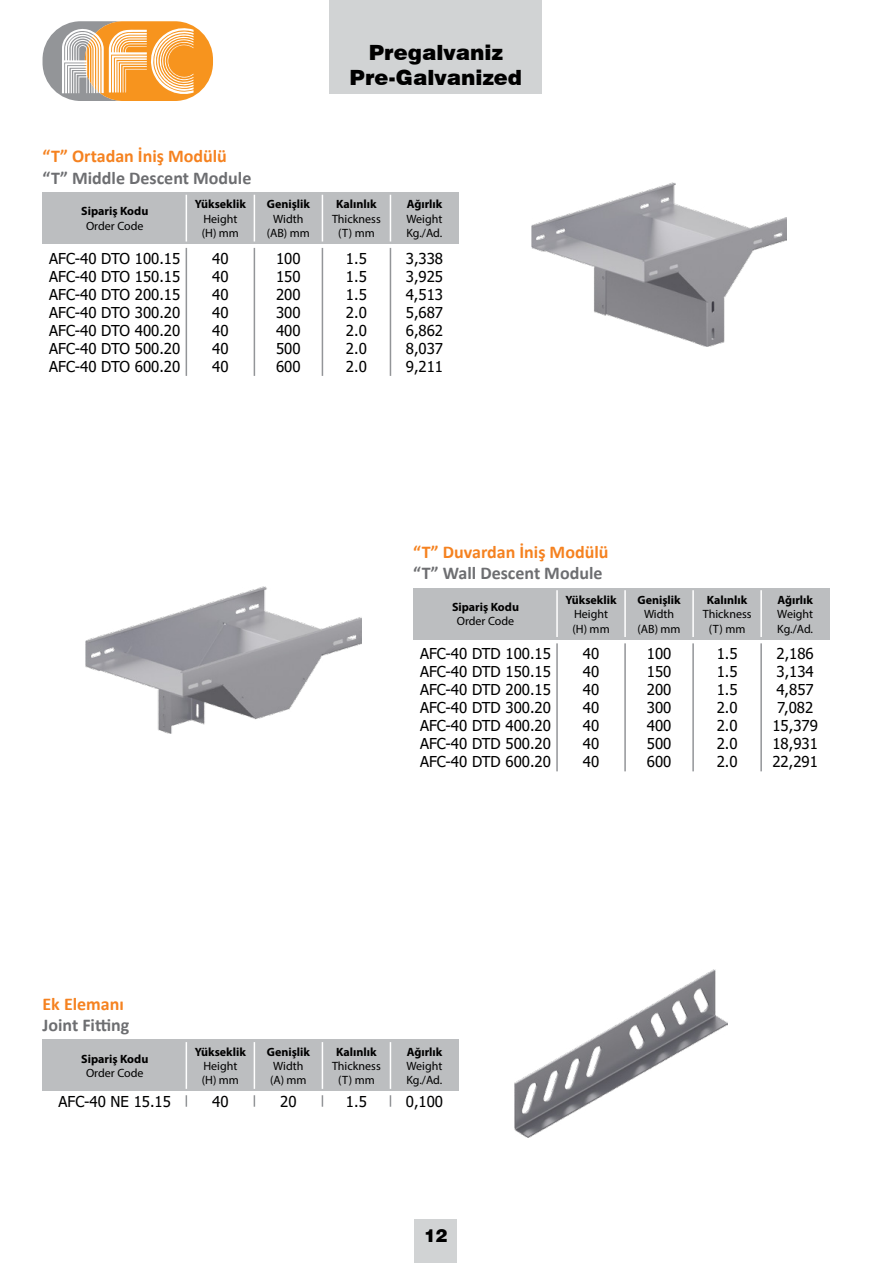
<style>
.page{position:relative;width:893px;height:1263px;background:#fff}
.page>*{position:absolute;margin:0;border:0;box-sizing:border-box;transform-origin:0 0}
.t1{font:900 21px/25.2px "Swiss 721 BT";color:#000;text-align:center}
.t2{font:700 18px "Calibri";color:#6d6e71}
.t3{font:700 18px "Calibri";color:#f58220}
.t4{font:900 18px "Swiss 721 BT";color:#000}
.t5{font:15px/18px "Tahoma";color:#000;text-align:justify}
.t6{font:12px/14.4px "Myriad Pro";color:#000}
.t7{font:700 12px "Myriad Pro";color:#000}
</style>
<div class="page">
<div style="left:415px;top:1219px;width:42px;height:44px;background:#d1d3d4"></div>
<div style="left:85px;top:21px;width:128px;height:80px;background:#f7941e;border-radius:38px"></div>
<svg style="left:43px;top:21px;width:151px;height:80px"></svg>
<div style="left:330px;top:0;width:212px;height:94px;background:#d1d3d4"></div>
<div style="left:43px;top:1040px;width:144px;height:51px;background:#bcbec0"></div>
<div style="left:186px;top:1040px;width:68px;height:51px;background:#bcbec0"></div>
<div style="left:254px;top:1040px;width:68px;height:51px;background:#bcbec0"></div>
<div style="left:322px;top:1040px;width:68px;height:51px;background:#bcbec0"></div>
<div style="left:390px;top:1040px;width:68px;height:51px;background:#bcbec0"></div>
<hr style="left:186px;top:1042px;width:1px;height:47px;background:#fff">
<svg style="left:186px;top:1095px;width:1px;height:12px"></svg>
<svg style="left:254px;top:1095px;width:1px;height:12px"></svg>
<svg style="left:322px;top:1095px;width:1px;height:12px"></svg>
<svg style="left:390px;top:1095px;width:1px;height:12px"></svg>
<hr style="left:254px;top:1042px;width:1px;height:47px;background:#fff">
<hr style="left:322px;top:1042px;width:1px;height:47px;background:#fff">
<hr style="left:390px;top:1042px;width:1px;height:47px;background:#fff">
<img style="left:515px;top:969px;width:212px;height:168px">
<div style="left:43px;top:193px;width:144px;height:51px;background:#bcbec0"></div>
<div style="left:186px;top:193px;width:68px;height:51px;background:#bcbec0"></div>
<div style="left:254px;top:193px;width:68px;height:51px;background:#bcbec0"></div>
<div style="left:322px;top:193px;width:68px;height:51px;background:#bcbec0"></div>
<div style="left:390px;top:193px;width:68px;height:51px;background:#bcbec0"></div>
<hr style="left:186px;top:195px;width:1px;height:46px;background:#fff">
<hr style="left:186px;top:248px;width:1px;height:128px;background:#939598">
<hr style="left:254px;top:248px;width:1px;height:128px;background:#939598">
<hr style="left:322px;top:248px;width:1px;height:128px;background:#939598">
<hr style="left:390px;top:248px;width:1px;height:128px;background:#939598">
<hr style="left:254px;top:195px;width:1px;height:46px;background:#fff">
<hr style="left:322px;top:195px;width:1px;height:46px;background:#fff">
<hr style="left:390px;top:195px;width:1px;height:46px;background:#fff">
<img style="left:531px;top:182px;width:256px;height:165px">
<div style="left:413px;top:588px;width:145px;height:51px;background:#bcbec0"></div>
<div style="left:557px;top:588px;width:68px;height:51px;background:#bcbec0"></div>
<div style="left:625px;top:588px;width:68px;height:51px;background:#bcbec0"></div>
<div style="left:693px;top:588px;width:68px;height:51px;background:#bcbec0"></div>
<div style="left:761px;top:588px;width:68px;height:51px;background:#bcbec0"></div>
<hr style="left:556px;top:590px;width:2px;height:47px;background:#fff">
<hr style="left:556px;top:643px;width:2px;height:128px;background:#939598">
<hr style="left:624px;top:643px;width:2px;height:128px;background:#939598">
<hr style="left:692px;top:643px;width:2px;height:128px;background:#939598">
<hr style="left:760px;top:643px;width:2px;height:128px;background:#939598">
<hr style="left:624px;top:590px;width:2px;height:47px;background:#fff">
<hr style="left:692px;top:590px;width:2px;height:47px;background:#fff">
<hr style="left:760px;top:590px;width:2px;height:47px;background:#fff">
<img style="left:85px;top:586px;width:276px;height:147px">
<p class="t3" style="left:43px;top:144px;width:186px">“T” Ortadan İniş Modülü</p>
<p class="t2" style="left:43px;top:165px;width:210px">“T” Middle Descent Module</p>
<h1 class="t1" style="left:349px;top:40px;width:174px">Pregalvaniz<br>Pre-Galvanized</h1>
<p class="t7" style="left:195px;top:196px;width:53px">Yükseklik</p>
<p class="t6" style="left:202px;top:211px;width:39px">Height (H) mm</p>
<p class="t7" style="left:267px;top:196px;width:45px">Genişlik</p>
<p class="t6" style="left:267px;top:211px;width:45px;text-align:center">Width (AB) mm</p>
<p class="t7" style="left:336px;top:196px;width:42px">Kalınlık</p>
<p class="t6" style="left:332px;top:211px;width:50px;text-align:center">Thickness (T) mm</p>
<p class="t7" style="left:407px;top:196px;width:37px">Ağırlık</p>
<p class="t6" style="left:406px;top:211px;width:37px">Weight<br>Kg./Ad.</p>
<p class="t7" style="left:81px;top:204px;width:69px">Sipariş Kodu</p>
<p class="t6" style="left:86px;top:218px;width:59px">Order Code</p>
<p class="t5" style="left:49px;top:250px;width:133px">AFC-40 DTO 100.15<br>AFC-40 DTO 150.15<br>AFC-40 DTO 200.15<br>AFC-40 DTO 300.20<br>AFC-40 DTO 400.20<br>AFC-40 DTO 500.20<br>AFC-40 DTO 600.20</p>
<p class="t5" style="left:212px;top:250px;width:18px">40<br>40<br>40<br>40<br>40<br>40<br>40</p>
<p class="t5" style="left:276px;top:250px;width:26px">100<br>150<br>200<br>300<br>400<br>500<br>600</p>
<p class="t5" style="left:346px;top:250px;width:22px">1.5<br>1.5<br>1.5<br>2.0<br>2.0<br>2.0<br>2.0</p>
<p class="t5" style="left:406px;top:250px;width:39px">3,338<br>3,925<br>4,513<br>5,687<br>6,862<br>8,037<br>9,211</p>
<p class="t3" style="left:413px;top:539px;width:197px">“T” Duvardan İniş Modülü</p>
<p class="t2" style="left:413px;top:561px;width:191px">“T” Wall Descent Module</p>
<p class="t3" style="left:43px;top:991px;width:83px">Ek Elemanı</p>
<p class="t2" style="left:43px;top:1012px;width:88px">Joint Fitting</p>
<p class="t7" style="left:565px;top:592px;width:53px">Yükseklik</p>
<p class="t6" style="left:572px;top:607px;width:39px">Height (H) mm</p>
<p class="t7" style="left:637px;top:592px;width:45px">Genişlik</p>
<p class="t6" style="left:637px;top:607px;width:45px;text-align:center">Width (AB) mm</p>
<p class="t7" style="left:707px;top:592px;width:42px">Kalınlık</p>
<p class="t6" style="left:703px;top:607px;width:50px;text-align:center">Thickness (T) mm</p>
<p class="t7" style="left:777px;top:592px;width:37px">Ağırlık</p>
<p class="t6" style="left:777px;top:607px;width:37px">Weight<br>Kg./Ad.</p>
<p class="t7" style="left:452px;top:599px;width:69px">Sipariş Kodu</p>
<p class="t6" style="left:457px;top:614px;width:59px">Order Code</p>
<p class="t5" style="left:420px;top:645px;width:132px">AFC-40 DTD 100.15<br>AFC-40 DTD 150.15<br>AFC-40 DTD 200.15<br>AFC-40 DTD 300.20<br>AFC-40 DTD 400.20<br>AFC-40 DTD 500.20<br>AFC-40 DTD 600.20</p>
<p class="t5" style="left:583px;top:645px;width:18px">40<br>40<br>40<br>40<br>40<br>40<br>40</p>
<p class="t5" style="left:647px;top:645px;width:26px">100<br>150<br>200<br>300<br>400<br>500<br>600</p>
<p class="t5" style="left:717px;top:645px;width:22px">1.5<br>1.5<br>1.5<br>2.0<br>2.0<br>2.0<br>2.0</p>
<p class="t5" style="left:772px;top:645px;width:47px;text-align:center">2,186<br>3,134<br>4,857<br>7,082<br>15,379<br>18,931<br>22,291</p>
<p class="t7" style="left:195px;top:1044px;width:53px">Yükseklik</p>
<p class="t6" style="left:202px;top:1058px;width:39px">Height (H) mm</p>
<p class="t7" style="left:267px;top:1044px;width:45px">Genişlik</p>
<p class="t6" style="left:270px;top:1058px;width:38px">Width (A) mm</p>
<p class="t7" style="left:336px;top:1044px;width:42px">Kalınlık</p>
<p class="t6" style="left:332px;top:1058px;width:50px;text-align:center">Thickness (T) mm</p>
<p class="t7" style="left:407px;top:1044px;width:37px">Ağırlık</p>
<p class="t6" style="left:406px;top:1058px;width:37px">Weight<br>Kg./Ad.</p>
<p class="t7" style="left:81px;top:1051px;width:69px">Sipariş Kodu</p>
<p class="t6" style="left:86px;top:1066px;width:59px">Order Code</p>
<p class="t5" style="left:59px;top:1093px;width:114px">AFC-40 NE 15.15</p>
<p class="t5" style="left:212px;top:1093px;width:18px">40</p>
<p class="t5" style="left:280px;top:1093px;width:18px">20</p>
<p class="t5" style="left:346px;top:1093px;width:22px">1.5</p>
<p class="t5" style="left:406px;top:1093px;width:39px">0,100</p>
<p class="t4" style="left:424px;top:1224px;width:25px">12</p>
</div>
